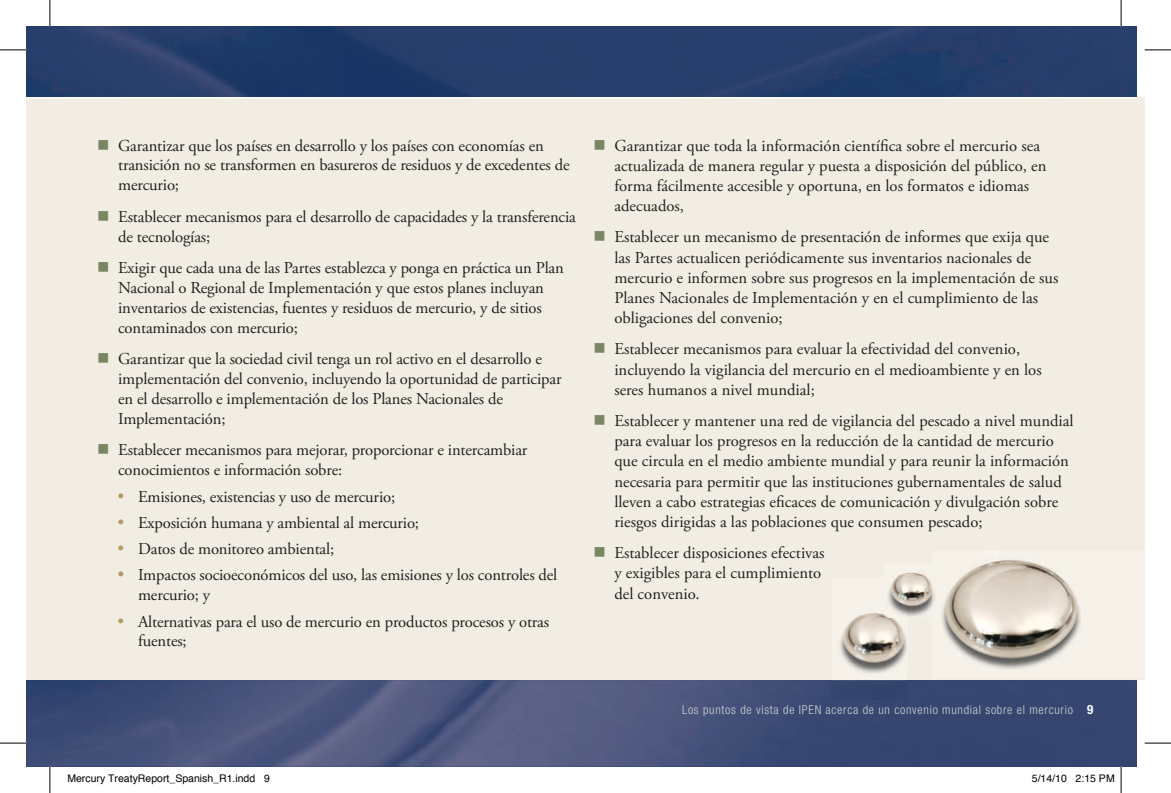
<style>
.page{position:relative;width:1171px;height:793px;background:#fff}
.page>*{position:absolute;margin:0;border:0;box-sizing:border-box;transform-origin:0 0}
.t1{font:16.62px/20.1px "Adobe Garamond Pro";color:#231f20}
.t2{font:300 condensed 12.25px "Helvetica Neue LT Std";letter-spacing:.06em;color:#d1d2d4}
.t3{font:10.5px "Helvetica";color:#000}
.s1{font-weight:700;font-size:12.78px;color:#fff}
</style>
<div class="page">
<img style="left:26px;top:26px;width:1111px;height:740px">
<div style="left:26px;top:97px;width:1118px;height:583px;background:#f2ede3"></div>
<svg style="left:26px;top:97px;width:24px;height:1px"></svg>
<hr style="left:50px;top:97px;width:1087px;height:1px;background:#fff">
<img style="left:831px;top:613px;width:76px;height:87px">
<img style="left:838px;top:615px;width:69px;height:59px">
<img style="left:942px;top:562px;width:139px;height:107px">
<img style="left:900px;top:571px;width:20px;height:3px">
<img style="left:886px;top:574px;width:49px;height:42px">
<img style="left:886px;top:615px;width:21px;height:2px">
<svg style="left:0;top:50px;width:26px;height:1px"></svg>
<svg style="left:1144px;top:50px;width:27px;height:1px"></svg>
<svg style="left:0;top:743px;width:26px;height:1px"></svg>
<svg style="left:1144px;top:743px;width:27px;height:1px"></svg>
<svg style="left:50px;top:0;width:1px;height:26px"></svg>
<svg style="left:50px;top:766px;width:1px;height:27px"></svg>
<svg style="left:1121px;top:0;width:1px;height:26px"></svg>
<svg style="left:1121px;top:766px;width:1px;height:27px"></svg>
<p class="t1" style="left:118px;top:136px;width:453px">Garantizar que los países en desarrollo y los países con economías en transición no se transformen en basureros de residuos y de excedentes de mercurio;</p>
<p class="t1" style="left:118px;top:207px;width:459px">Establecer mecanismos para el desarrollo de capacidades y la transferencia de tecnologías;</p>
<p class="t1" style="left:118px;top:258px;width:447px">Exigir que cada una de las Partes establezca y ponga en práctica un Plan Nacional o Regional de Implementación y que estos planes incluyan inventarios de existencias, fuentes y residuos de mercurio, y de sitios contaminados con mercurio;</p>
<p class="t1" style="left:118px;top:349px;width:445px">Garantizar que la sociedad civil tenga un rol activo en el desarrollo e implementación del convenio, incluyendo la oportunidad de participar en el desarrollo e implementación de los Planes Nacionales de Implementación;</p>
<p class="t1" style="left:118px;top:441px;width:411px">Establecer mecanismos para mejorar, proporcionar e intercambiar conocimientos e información sobre:</p>
<p class="t1" style="left:138px;top:484px;width:421px;line-height:26.2px">Emisiones, existencias y uso de mercurio;<br>Exposición humana y ambiental al mercurio;<br>Datos de monitoreo ambiental;<br>Impactos socioeconómicos del uso, las emisiones y los controles del</p>
<p class="t1" style="left:138px;top:582px;width:413px;line-height:26.2px">mercurio; y<br>Alternativas para el uso de mercurio en productos procesos y otras</p>
<p class="t1" style="left:138px;top:632px;width:50px">fuentes;</p>
<p class="t1" style="left:614px;top:136px;width:434px">Garantizar que toda la información científica sobre el mercurio sea actualizada de manera regular y puesta a disposición del público, en forma fácilmente accesible y oportuna, en los formatos e idiomas adecuados,</p>
<p class="t1" style="left:614px;top:228px;width:445px">Establecer un mecanismo de presentación de informes que exija que las Partes actualicen periódicamente sus inventarios nacionales de mercurio e informen sobre sus progresos en la implementación de sus Planes Nacionales de Implementación y en el cumplimiento de las obligaciones del convenio;</p>
<p class="t1" style="left:614px;top:340px;width:429px">Establecer mecanismos para evaluar la efectividad del convenio, incluyendo la vigilancia del mercurio en el medioambiente y en los seres humanos a nivel mundial;</p>
<p class="t1" style="left:614px;top:411px;width:461px">Establecer y mantener una red de vigilancia del pescado a nivel mundial para evaluar los progresos en la reducción de la cantidad de mercurio que circula en el medio ambiente mundial y para reunir la información necesaria para permitir que las instituciones gubernamentales de salud lleven a cabo estrategias eficaces de comunicación y divulgación sobre riesgos dirigidas a las poblaciones que consumen pescado;</p>
<p class="t1" style="left:614px;top:543px;width:212px">Establecer disposiciones efectivas y exigibles para el cumplimiento del convenio.</p>
<p class="t2" style="left:682px;top:702px;width:413px">Los puntos de vista de IPEN acerca de un convenio mundial sobre el mercurio <span class="s1">9</span></p>
<p class="t3" style="left:67px;top:770px;width:204px">Mercury TreatyReport_Spanish_R1.indd 9</p>
<p class="t3" style="left:1032px;top:770px;width:84px">5/14/10 2:15 PM</p>
</div>
